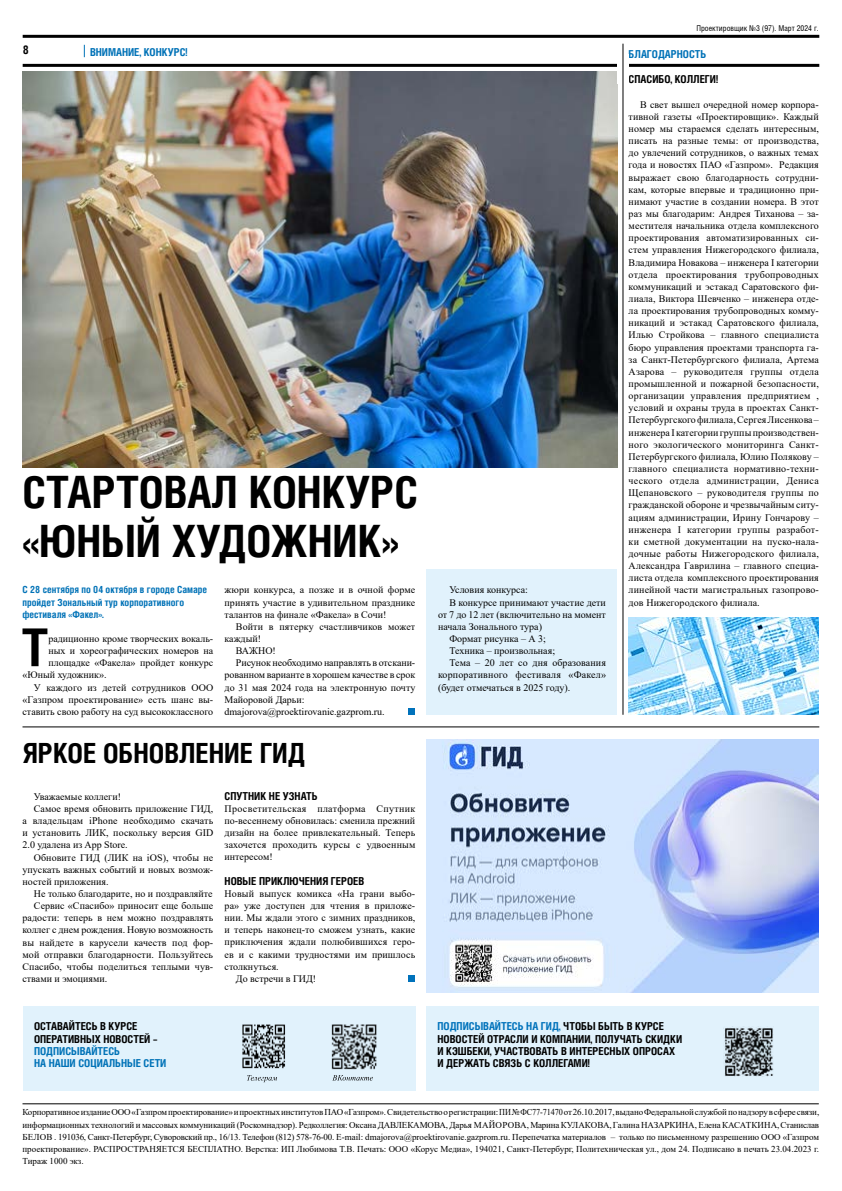
<style>
.page{position:relative;width:842px;height:1191px;background:#fff}
.page>*{position:absolute;margin:0;border:0;box-sizing:border-box;transform-origin:0 0}
.t1{font:700 52.3px "Helios Cond";color:#000}
.t2{font:700 44.8px/48.7px "Helios Cond";color:#000}
.t3{font:700 27.9px "Helios Cond";color:#000}
.t4{font:700 12px "Helios Cond";color:#000}
.t5{font:700 11px/12.2px "Helios Cond";color:#000}
.t6{font:700 11px/12.2px "Helios Cond";color:#0072b7}
.t7{font:10px/12.1px "Times New Roman";color:#000;text-align:justify}
.t8{font:700 10px/12.1px "Helios Cond";color:#0072b7}
.t9{font:10px "Times New Roman";letter-spacing:.02em;color:#000}
.t10{font:9px/12.1px "Times New Roman";color:#000;text-align:justify}
.t11{font:8px "Helios Cond";color:#000}
.s1{color:#0072bb}
</style>
<div class="page">
<hr style="left:23px;top:35px;width:796px;height:3px;background:#000">
<hr style="left:23px;top:64px;width:796px;height:3px;background:#000">
<svg style="left:84px;top:45px;width:1px;height:12px"></svg>
<div style="left:427px;top:569px;width:190px;height:146px;background:#e1f2fc"></div>
<hr style="left:23px;top:1103px;width:796px;height:1px;background:#000">
<div style="left:23px;top:1006px;width:392px;height:85px;background:#e1f2fc"></div>
<div style="left:426px;top:1006px;width:393px;height:85px;background:#e1f2fc"></div>
<img style="left:331px;top:1024px;width:46px;height:46px">
<img style="left:724px;top:1027px;width:50px;height:49px">
<img style="left:242px;top:1024px;width:44px;height:45px">
<svg style="left:333px;top:1075px;width:40px;height:5px"></svg>
<svg style="left:247px;top:1075px;width:30px;height:7px"></svg>
<div style="left:408px;top:975px;width:7px;height:7px;background:#0072bb"></div>
<img style="left:427px;top:739px;width:392px;height:253px">
<img style="left:23px;top:71px;width:594px;height:396px">
<hr style="left:23px;top:726px;width:796px;height:1px;background:#000">
<div style="left:408px;top:708px;width:7px;height:7px;background:#0072bb"></div>
<div style="left:617px;top:54px;width:12px;height:29px;background:#fff"></div>
<hr style="left:622px;top:44px;width:1px;height:671px;background:#000">
<img style="left:629px;top:617px;width:190px;height:98px">
<p class="t4" style="left:23px;top:43px;width:8px">8</p>
<p class="t11" style="left:696px;top:24px;width:124px">Проектировщик №3 (97). Март 2024 г.</p>
<p class="t6" style="left:90px;top:46px;width:99px">ВНИМАНИЕ, КОНКУРС!</p>
<p class="t6" style="left:629px;top:47px;width:79px">БЛАГОДАРНОСТЬ</p>
<h2 class="t2" style="left:23px;top:467px;width:397px">СТАРТОВАЛ КОНКУРС «ЮНЫЙ ХУДОЖНИК»</h2>
<p class="t8" style="left:23px;top:583px;width:186px">С 28 сентября по 04 октября в городе Самаре пройдет Зональный тур корпоративного фестиваля «Факел».</p>
<h1 class="t1" style="left:22px;top:616px;width:28px">Т</h1>
<p class="t7" style="left:48px;top:632px;width:166px">радиционно кроме творческих вокаль-</p>
<p class="t7" style="left:48px;top:644px;width:166px">ных и хореографических номеров на</p>
<p class="t7" style="left:48px;top:656px;width:166px">площадке «Факела» пройдет конкурс</p>
<p class="t7" style="left:23px;top:668px;width:85px">«Юный художник».</p>
<p class="t7" style="left:34px;top:681px;width:181px">У каждого из детей сотрудников ООО</p>
<p class="t7" style="left:23px;top:693px;width:192px">«Газпром проектирование» есть шанс вы-</p>
<p class="t7" style="left:23px;top:705px;width:192px">ставить свою работу на суд высококлассного</p>
<p class="t7" style="left:225px;top:583px;width:192px">жюри конкурса, а позже и в очной форме принять участие в удивительном празднике талантов на финале «Факела» в Сочи!</p>
<p class="t7" style="left:236px;top:620px;width:181px">Войти в пятерку счастливчиков может</p>
<p class="t7" style="left:225px;top:632px;width:38px">каждый!</p>
<p class="t7" style="left:236px;top:644px;width:41px">ВАЖНО!</p>
<p class="t7" style="left:236px;top:656px;width:181px">Рисунок необходимо направлять в отскани-</p>
<p class="t7" style="left:225px;top:668px;width:192px">рованном варианте в хорошем качестве в срок</p>
<p class="t7" style="left:225px;top:681px;width:192px">до 31 мая 2024 года на электронную почту</p>
<p class="t7" style="left:225px;top:693px;width:81px">Майоровой Дарьи:</p>
<p class="t7" style="left:225px;top:705px;width:162px">dmajorova@proektirovanie.gazprom.ru.</p>
<h3 class="t3" style="left:23px;top:736px;width:284px">ЯРКОЕ ОБНОВЛЕНИЕ ГИД</h3>
<p class="t7" style="left:34px;top:790px;width:89px">Уважаемые коллеги!</p>
<p class="t7" style="left:34px;top:802px;width:181px">Самое время обновить приложение ГИД,</p>
<p class="t7" style="left:23px;top:814px;width:192px">а владельцам iPhone необходимо скачать</p>
<p class="t7" style="left:23px;top:826px;width:192px">и установить ЛИК, поскольку версия GID</p>
<p class="t7" style="left:23px;top:838px;width:107px">2.0 удалена из App Store.</p>
<p class="t7" style="left:34px;top:850px;width:181px">Обновите ГИД (ЛИК на iOS), чтобы не</p>
<p class="t7" style="left:23px;top:863px;width:192px">упускать важных событий и новых возмож-</p>
<p class="t7" style="left:23px;top:875px;width:88px">ностей приложения.</p>
<p class="t7" style="left:34px;top:887px;width:180px">Не только благодарите, но и поздравляйте</p>
<p class="t7" style="left:34px;top:899px;width:181px">Сервис «Спасибо» приносит еще больше</p>
<p class="t7" style="left:23px;top:911px;width:192px">радости: теперь в нем можно поздравлять</p>
<p class="t7" style="left:23px;top:923px;width:192px">коллег с днем рождения. Новую возможность</p>
<p class="t7" style="left:23px;top:935px;width:192px">вы найдете в карусели качеств под фор-</p>
<p class="t7" style="left:23px;top:948px;width:192px">мой отправки благодарности. Пользуйтесь</p>
<p class="t7" style="left:23px;top:960px;width:192px">Спасибо, чтобы поделиться теплыми чув-</p>
<p class="t7" style="left:23px;top:972px;width:86px">ствами и эмоциями.</p>
<p class="t5" style="left:225px;top:789px;width:95px">СПУТНИК НЕ УЗНАТЬ</p>
<p class="t7" style="left:225px;top:802px;width:192px">Просветительская платформа Спутник по-весеннему обновилась: сменила прежний дизайн на более привлекательный. Теперь захочется проходить курсы с удвоенным интересом!</p>
<p class="t5" style="left:225px;top:874px;width:141px">НОВЫЕ ПРИКЛЮЧЕНИЯ ГЕРОЕВ</p>
<p class="t7" style="left:225px;top:887px;width:192px">Новый выпуск комикса «На грани выбо-</p>
<p class="t7" style="left:225px;top:899px;width:192px">ра» уже доступен для чтения в приложе-</p>
<p class="t7" style="left:225px;top:911px;width:192px">нии. Мы ждали этого с зимних праздников,</p>
<p class="t7" style="left:225px;top:923px;width:192px">и теперь наконец-то сможем узнать, какие</p>
<p class="t7" style="left:225px;top:935px;width:192px">приключения ждали полюбившихся геро-</p>
<p class="t7" style="left:225px;top:948px;width:192px">ев и с какими трудностями им пришлось</p>
<p class="t7" style="left:225px;top:960px;width:56px">столкнуться.</p>
<p class="t7" style="left:236px;top:972px;width:82px">До встречи в ГИД!</p>
<p class="t5" style="left:34px;top:1020px;width:125px">ОСТАВАЙТЕСЬ В КУРСЕ<br>ОПЕРАТИВНЫХ НОВОСТЕЙ –</p>
<p class="t6" style="left:34px;top:1044px;width:134px">ПОДПИСЫВАЙТЕСЬ<br>НА НАШИ СОЦИАЛЬНЫЕ СЕТИ</p>
<p class="t7" style="left:449px;top:583px;width:80px">Условия конкурса:</p>
<p class="t7" style="left:449px;top:596px;width:158px">В конкурсе принимают участие дети</p>
<p class="t7" style="left:438px;top:608px;width:169px">от 7 до 12 лет (включительно на момент</p>
<p class="t7" style="left:438px;top:620px;width:106px">начала Зонального тура)</p>
<p class="t7" style="left:449px;top:632px;width:98px">Формат рисунка – А 3;</p>
<p class="t7" style="left:449px;top:644px;width:107px">Техника – произвольная;</p>
<p class="t7" style="left:449px;top:656px;width:158px">Тема – 20 лет со дня образования</p>
<p class="t9" style="left:438px;top:668px;width:169px">корпоративного фестиваля «Факел»</p>
<p class="t7" style="left:438px;top:681px;width:134px">(будет отмечаться в 2025 году).</p>
<p class="t5" style="left:629px;top:73px;width:91px">СПАСИБО, КОЛЛЕГИ!</p>
<p class="t7" style="left:629px;top:98px;width:192px;text-indent:11px">В свет вышел очередной номер корпора&shy;тивной газеты «Проектировщик». Каждый номер мы стараемся сделать интересным, писать на разные темы: от производства, до увлечений сотрудников, о важных темах года и новостях ПАО «Газпром». Редакция выражает свою благодарность сотрудни&shy;кам, которые впервые и традиционно при&shy;нимают участие в создании номера. В этот раз мы благодарим: Андрея Тиханова – за&shy;местителя начальника отдела комплексного проектирования автоматизированных си&shy;стем управления Нижегородского филиала, Владимира Новакова – инженера I категории отдела проектирования трубопроводных коммуникаций и эстакад Саратовского фи&shy;лиала, Виктора Шевченко – инженера отде&shy;ла проектирования трубопроводных комму&shy;никаций и эстакад Саратовского филиала, Илью Стройкова – главного специалиста бюро управления проектами транспорта га&shy;за Санкт-Петербургского филиала, Артема Азарова – руководителя группы отдела промышленной и пожарной безопасности, организации управления предприятием , условий и охраны труда в проектах Санкт-Петербургского филиала, Сергея Лисенкова – инженера I категории группы производствен&shy;ного экологического мониторинга Санкт-Петербургского филиала, Юлию Полякову – главного специалиста нормативно-техни&shy;ческого отдела администрации, Дениса Щепановского – руководителя группы по гражданской обороне и чрезвычайным ситу&shy;ациям администрации, Ирину Гончарову – инженера I категории группы разработ&shy;ки сметной документации на пуско-нала&shy;дочные работы Нижегородского филиала, Александра Гаврилина – главного специа&shy;листа отдела комплексного проектирования линейной части магистральных газопрово&shy;дов Нижегородского филиала.</p>
<p class="t5" style="left:437px;top:1020px;width:246px"><span class="s1">ПОДПИСЫВАЙТЕСЬ НА ГИД,</span> ЧТОБЫ БЫТЬ В КУРСЕ НОВОСТЕЙ ОТРАСЛИ И КОМПАНИИ, ПОЛУЧАТЬ СКИДКИ И КЭШБЕКИ, УЧАСТВОВАТЬ В ИНТЕРЕСНЫХ ОПРОСАХ И ДЕРЖАТЬ СВЯЗЬ С КОЛЛЕГАМИ!</p>
<p class="t10" style="left:22px;top:1106px;width:798px">Корпоративное издание ООО«Газпром проектирование» и проектных институтов ПАО«Газпром». Свидетельство о регистрации: ПИ № ФС77-71470 от 26.10.2017, выдано Федеральной службой по надзору в сфере связи, информационных технологий и массовых коммуникаций (Роскомнадзор). Редколлегия: Оксана ДАВЛЕКАМОВА, Дарья МАЙОРОВА, Марина КУЛАКОВА, Галина НАЗАРКИНА, Елена КАСАТКИНА, Станислав БЕЛОВ . 191036, Санкт-Петербург, Суворовский пр., 16/13. Телефон (812) 578-76-00. Е-mail: dmajorova@proektirovanie.gazprom.ru. Перепечатка материалов – только по письменному разрешению ООО «Газпром проектирование». РАСПРОСТРАНЯЕТСЯ БЕСПЛАТНО. Верстка: ИП Любимова Т.В. Печать: ООО «Корус Медиа», 194021, Санкт-Петербург, Политехническая ул., дом 24. Подписано в печать 23.04.2023 г.<br>Тираж 1000 экз.</p>
</div>
